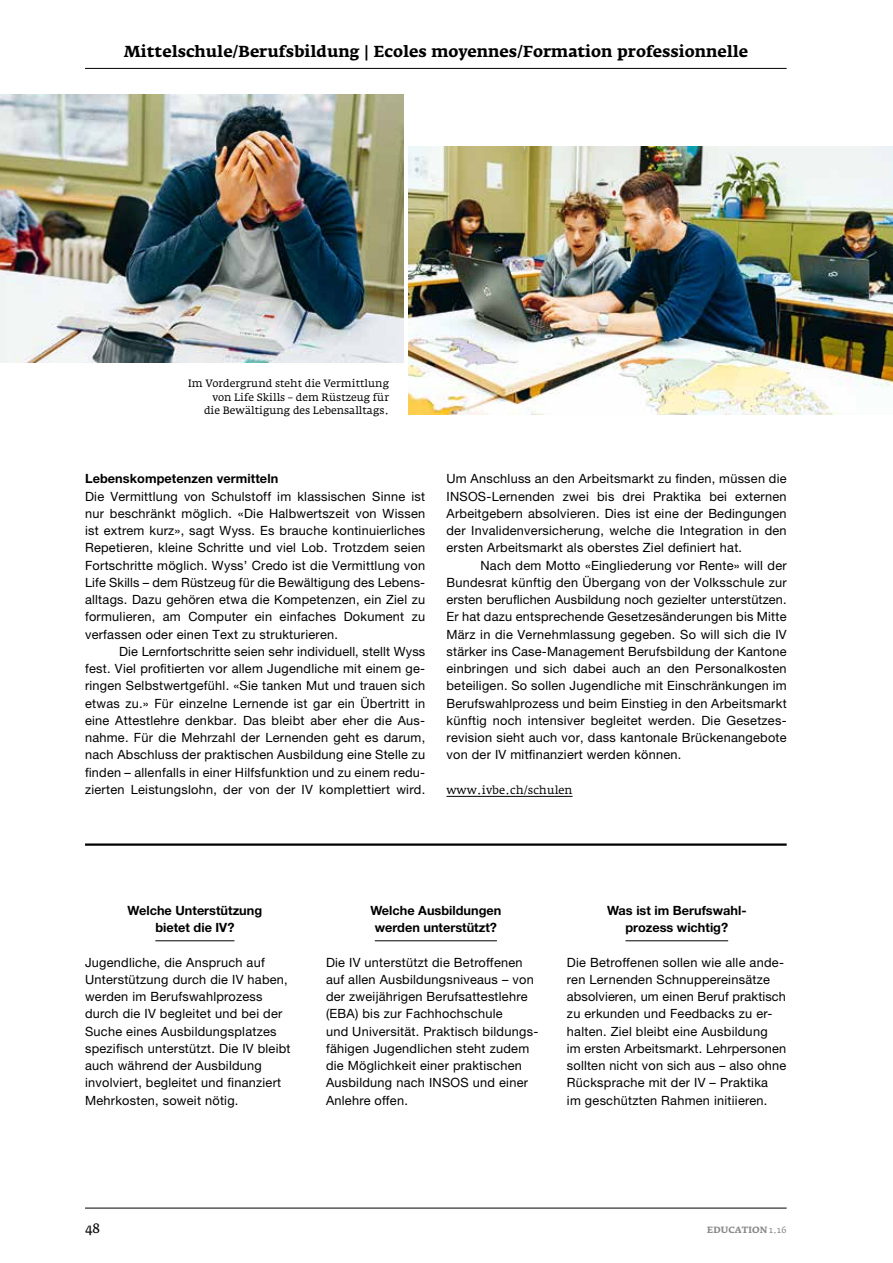
<style>
.page{position:relative;width:893px;height:1263px;background:#fff}
.page>*{position:absolute;margin:0;border:0;box-sizing:border-box;transform-origin:0 0}
.t1{font:700 15.75px "Fedra Serif A Std";color:#000}
.t2{font:13.5px "Fedra Serif A Std";color:#000}
.t3{font:12.75px/17.2px "Helvetica Neue LT Std";letter-spacing:.02em;color:#000;text-align:justify}
.t4{font:700 12.75px/17.2px "Helvetica Neue LT Std";color:#000;text-align:center}
.t5{font:11.25px "Fedra Serif A Std";color:#000}
.t6{font:10.5px/13.5px "Fedra Serif A Std";color:#000;text-align:right}
.t7{font:700 9px "Fedra Serif A Std";letter-spacing:.015em;color:#87888a}
.s1{font-weight:400}
</style>
<div class="page">
<hr style="left:85px;top:68px;width:702px;height:1px;background:#000">
<hr style="left:85px;top:1208px;width:702px;height:1px;background:#000">
<hr style="left:85px;top:843px;width:702px;height:3px;background:#000">
<hr style="left:155px;top:940px;width:79px;height:1px;background:#000">
<hr style="left:375px;top:940px;width:122px;height:1px;background:#000">
<hr style="left:625px;top:940px;width:103px;height:1px;background:#000">
<hr style="left:446px;top:796px;width:126px;height:1px;background:#000">
<img style="left:0;top:94px;width:404px;height:269px">
<img style="left:408px;top:146px;width:485px;height:268px">
<p class="t1" style="left:124px;top:42px;width:626px">Mittelschule/Berufsbildung | Ecoles moyennes/Formation professionnelle</p>
<p class="t6" style="left:188px;top:377px;width:203px">Im Vordergrund steht die Vermittlung von Life Skills – dem Rüstzeug für<br>die Bewältigung des Lebensalltags.</p>
<p class="t4" style="left:85px;top:470px;width:195px">Lebenskompetenzen vermitteln</p>
<p class="t3" style="left:85px;top:487px;width:342px">Die Vermittlung von Schulstoff im klassischen Sinne ist nur beschränkt möglich. «Die Halbwertszeit von Wissen ist extrem kurz», sagt Wyss. Es brauche kontinuierliches Repetieren, kleine Schritte und viel Lob. Trotzdem seien Fortschritte möglich. Wyss’ Credo ist die Vermittlung von Life Skills – dem Rüstzeug für die Bewältigung des Lebens&shy;alltags. Dazu gehören etwa die Kompetenzen, ein Ziel zu formulieren, am Computer ein einfaches Dokument zu verfassen oder einen Text zu strukturieren.</p>
<p class="t3" style="left:85px;top:643px;width:342px;text-indent:34px">Die Lernfortschritte seien sehr individuell, stellt Wyss fest. Viel profitierten vor allem Jugendliche mit einem ge&shy;ringen Selbstwertgefühl. «Sie tanken Mut und trauen sich etwas zu.» Für einzelne Lernende ist gar ein Übertritt in eine Attestlehre denkbar. Das bleibt aber eher die Aus&shy;nahme. Für die Mehrzahl der Lernenden geht es darum, nach Abschluss der praktischen Ausbildung eine Stelle zu finden – allenfalls in einer Hilfsfunktion und zu einem redu&shy;zierten Leistungslohn, der von der IV komplettiert wird.</p>
<p class="t3" style="left:446px;top:470px;width:342px">Um Anschluss an den Arbeitsmarkt zu finden, müssen die INSOS-Lernenden zwei bis drei Praktika bei externen Arbeitgebern absolvieren. Dies ist eine der Bedingungen der Invalidenversicherung, welche die Integration in den ersten Arbeitsmarkt als oberstes Ziel definiert hat.</p>
<p class="t3" style="left:446px;top:556px;width:342px;text-indent:34px">Nach dem Motto «Eingliederung vor Rente» will der Bundesrat künftig den Übergang von der Volksschule zur ersten beruflichen Ausbildung noch gezielter unterstützen.<br>Er hat dazu entsprechende Gesetzesänderungen bis Mitte März in die Vernehmlassung gegeben. So will sich die IV stärker ins Case-Management Berufsbildung der Kantone einbringen und sich dabei auch an den Personalkosten beteiligen. So sollen Jugendliche mit Einschränkungen im Berufswahlprozess und beim Einstieg in den Arbeitsmarkt künftig noch intensiver begleitet werden. Die Gesetzes&shy;revision sieht auch vor, dass kantonale Brückenangebote von der IV mitfinanziert werden können.</p>
<p class="t5" style="left:446px;top:783px;width:128px">www.ivbe.ch/schulen</p>
<p class="t4" style="left:128px;top:901px;width:136px">Welche Unterstützung bietet die IV?</p>
<p class="t3" style="left:85px;top:953px;width:207px;text-align:left">Jugendliche, die Anspruch auf<br>Unterstützung durch die IV haben, werden im Berufswahlprozess durch die IV begleitet und bei der<br>Suche eines Ausbildungsplatzes spezifisch unterstützt. Die IV bleibt auch während der Ausbildung involviert, begleitet und finanziert<br>Mehrkosten, soweit nötig.</p>
<p class="t4" style="left:370px;top:901px;width:133px">Welche Ausbildungen werden unterstützt?</p>
<p class="t3" style="left:326px;top:953px;width:214px;text-align:left">Die IV unterstützt die Betroffenen auf allen Ausbildungsniveaus – von der zweijährigen Berufsattestlehre (EBA) bis zur Fachhochschule<br>und Universität. Praktisch bildungs&shy;fähigen Jugendlichen steht zudem die Möglichkeit einer praktischen<br>Ausbildung nach INSOS und einer<br>Anlehre offen.</p>
<p class="t4" style="left:607px;top:901px;width:141px">Was ist im Berufswahl&shy;prozess wichtig?</p>
<p class="t3" style="left:567px;top:953px;width:221px;text-align:left">Die Betroffenen sollen wie alle ande&shy;ren Lernenden Schnuppereinsätze absolvieren, um einen Beruf praktisch zu erkunden und Feedbacks zu er&shy;halten. Ziel bleibt eine Ausbildung<br>im ersten Arbeitsmarkt. Lehrpersonen sollten nicht von sich aus – also ohne Rücksprache mit der IV – Praktika<br>im geschützten Rahmen initiieren.</p>
<p class="t2" style="left:85px;top:1221px;width:17px">48</p>
<p class="t7" style="left:707px;top:1225px;width:81px">EDUCATION <span class="s1">1.16</span></p>
</div>
